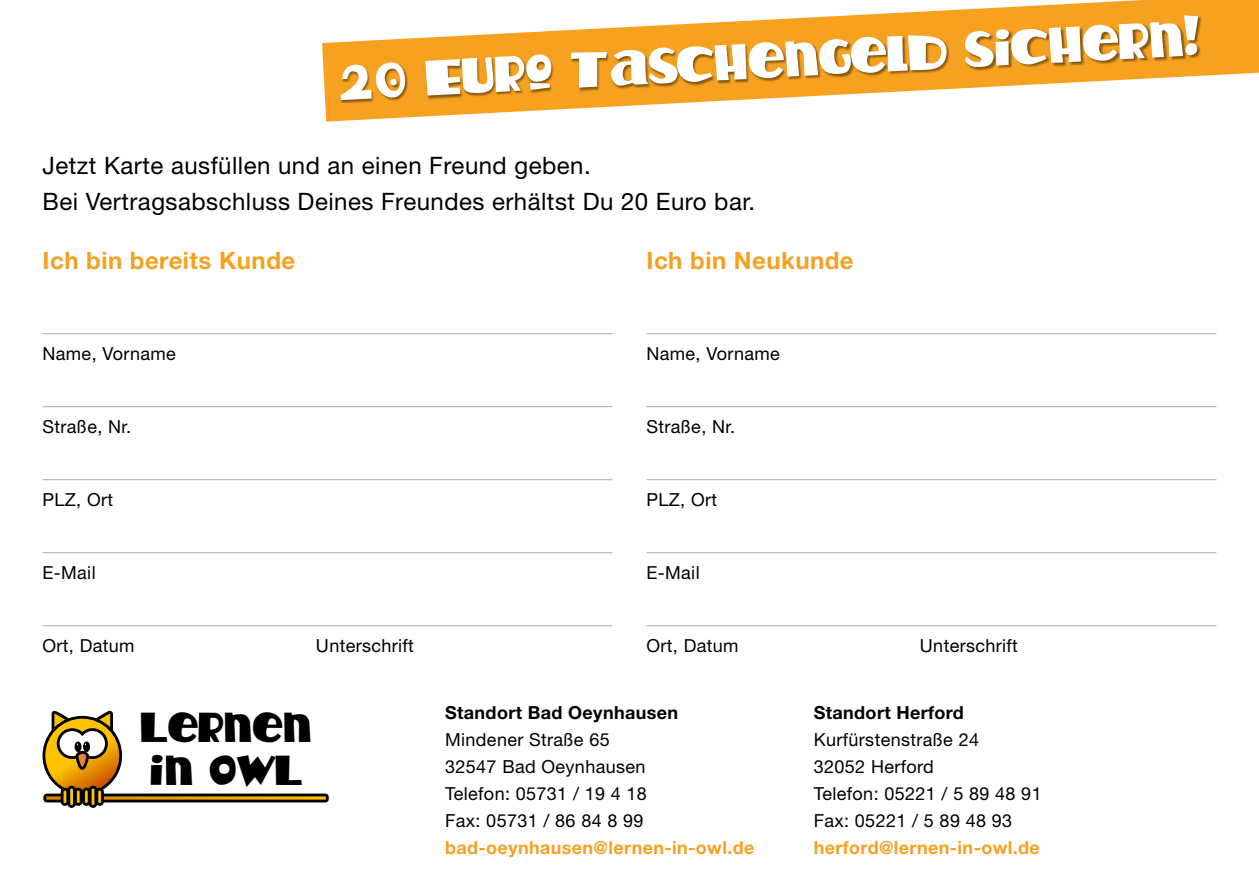
<style>
.page{position:relative;width:1259px;height:893px;background:#fff}
.page>*{position:absolute;margin:0;border:0;box-sizing:border-box;transform-origin:0 0}
.t1{font:51px "Hot Coffee Font";color:#fff}
.t2{font:42.6px/42.6px "Hot Coffee Font";color:#000}
.t3{font:24px/36px "Helvetica Neue LT Std";letter-spacing:.02em;color:#000}
.t4{font:700 24px "Helvetica Neue LT Std";letter-spacing:.02em;color:#f6a120}
.t5{font:18px/27px "Helvetica Neue LT Std";letter-spacing:.02em;color:#000}
.t6{font:700 18px "Helvetica Neue LT Std";letter-spacing:.02em;color:#f6a120}
.t7{font:700 18px "Helvetica Neue LT Std";letter-spacing:.02em;color:#000}
</style>
<div class="page">
<svg style="left:322px;top:0;width:937px;height:122px"></svg>
<div style="left:340px;top:16px;width:861px;height:87px;background:#000;opacity:.45"></div>
<hr style="left:43px;top:333px;width:569px;height:1px;background:#b3b2b2">
<hr style="left:646px;top:333px;width:570px;height:1px;background:#b3b2b2">
<hr style="left:43px;top:406px;width:569px;height:1px;background:#b3b2b2">
<hr style="left:646px;top:406px;width:570px;height:1px;background:#b3b2b2">
<hr style="left:43px;top:479px;width:569px;height:1px;background:#b3b2b2">
<hr style="left:646px;top:479px;width:570px;height:1px;background:#b3b2b2">
<hr style="left:43px;top:552px;width:569px;height:1px;background:#b3b2b2">
<hr style="left:646px;top:552px;width:570px;height:1px;background:#b3b2b2">
<hr style="left:43px;top:625px;width:569px;height:1px;background:#b3b2b2">
<hr style="left:646px;top:625px;width:570px;height:1px;background:#b3b2b2">
<svg style="left:43px;top:710px;width:286px;height:98px"></svg>
<h1 class="t1" style="left:336px;top:51px;width:865px;rotate:-3deg">20 EURO TASCHENGELD SICHERN!</h1>
<h3 class="t3" style="left:43px;top:148px;width:714px">Jetzt Karte ausfüllen und an einen Freund geben.<br>Bei Vertragsabschluss Deines Freundes erhältst Du 20 Euro bar.</h3>
<h3 class="t4" style="left:43px;top:245px;width:254px">Ich bin bereits Kunde</h3>
<h3 class="t4" style="left:646px;top:245px;width:209px">Ich bin Neukunde</h3>
<p class="t5" style="left:43px;top:339px;width:135px">Name, Vorname</p>
<p class="t5" style="left:646px;top:339px;width:135px">Name, Vorname</p>
<p class="t5" style="left:43px;top:412px;width:90px">Straße, Nr.</p>
<p class="t5" style="left:646px;top:412px;width:90px">Straße, Nr.</p>
<p class="t5" style="left:43px;top:485px;width:72px">PLZ, Ort</p>
<p class="t5" style="left:646px;top:485px;width:72px">PLZ, Ort</p>
<p class="t5" style="left:43px;top:558px;width:55px">E-Mail</p>
<p class="t5" style="left:646px;top:558px;width:55px">E-Mail</p>
<p class="t5" style="left:43px;top:631px;width:93px">Ort, Datum</p>
<p class="t5" style="left:316px;top:631px;width:99px">Unterschrift</p>
<p class="t5" style="left:646px;top:631px;width:93px">Ort, Datum</p>
<p class="t5" style="left:920px;top:631px;width:99px">Unterschrift</p>
<h2 class="t2" style="left:140px;top:704px;width:174px">LERNEN<br>IN OWL</h2>
<p class="t7" style="left:445px;top:701px;width:234px">Standort Bad Oeynhausen</p>
<p class="t5" style="left:445px;top:726px;width:203px">Mindener Straße 65<br>32547 Bad Oeynhausen<br>Telefon: 05731 / 19 4 18<br>Fax: 05731 / 86 84 8 99</p>
<p class="t6" style="left:445px;top:836px;width:311px">bad-oeynhausen@lernen-in-owl.de</p>
<p class="t7" style="left:814px;top:701px;width:152px">Standort Herford</p>
<p class="t5" style="left:814px;top:726px;width:229px">Kurfürstenstraße 24<br>32052 Herford<br>Telefon: 05221 / 5 89 48 91<br>Fax: 05221 / 5 89 48 93</p>
<p class="t6" style="left:814px;top:836px;width:227px">herford@lernen-in-owl.de</p>
</div>
